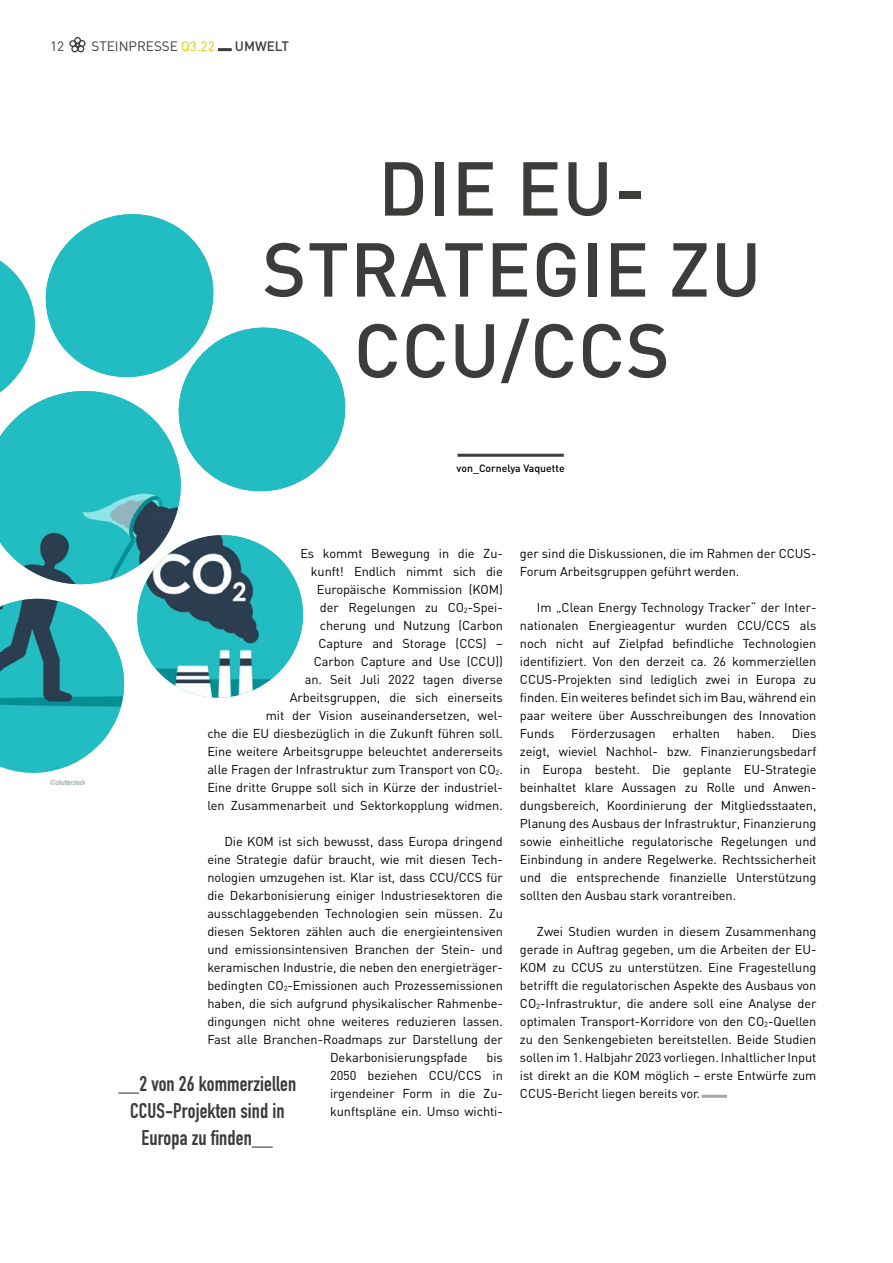
<style>
.page{position:relative;width:893px;height:1263px;background:#fff}
.page>*{position:absolute;margin:0;border:0;box-sizing:border-box;transform-origin:0 0}
.HEADLINE_1{font:500 75px/81px "DIN";letter-spacing:.01em;color:#3c3c3b;text-align:center}
.Bildtext{font:21px/27px "DIN Engschrift";letter-spacing:.005em;color:#3c3c3b;text-align:center}
.t1{font:13.5px "DIN";color:#3c3c3b}
.t2{font:500 13.5px "DIN";color:#3c3c3b}
.Fließtext_NEU{font:12.75px/18px "DIN";letter-spacing:-.005em;color:#000}
.Fließtext_NEU-2{font:500 10.5px "DIN";color:#000}
.Bildtext-2{font:7.5px "DIN Engschrift";letter-spacing:.005em;color:#9cabb2}
.s1{color:#e3c50e}
</style>
<div class="page">
<hr style="left:218px;top:48px;width:14px;height:3px;background:#3c3c3b">
<hr style="left:457px;top:454px;width:107px;height:3px;background:#3c3c3b">
<hr style="left:702px;top:1095px;width:25px;height:3px;background:#9cabb2">
<svg style="left:69px;top:37px;width:17px;height:15px"></svg>
<svg style="left:0;top:214px;width:346px;height:559px;fill:#25bdc3"></svg>
<p class="t1" style="left:50px;top:38px;width:16px">12</p>
<p class="t1" style="left:91px;top:38px;width:125px">STEINPRESSE <span class="s1">Q3.22</span></p>
<p class="t2" style="left:235px;top:38px;width:56px">UMWELT</p>
<p class="HEADLINE_1" style="left:262px;top:146px;width:501px">DIE EU-<br>STRATEGIE ZU<br>CCU/CCS</p>
<p class="Bildtext-2" style="left:50px;top:777px;width:37px">©shutterstock</p>
<p class="Fließtext_NEU-2" style="left:457px;top:461px;width:110px">von_Cornelya Vaquette</p>
<p class="Fließtext_NEU" style="left:207px;top:544px;width:297px;text-align:right">Es kommt Bewegung in die Zu-<br>kunft! Endlich nimmt sich die<br>Europäische Kommission (KOM)<br>der Regelungen zu CO<sub>2</sub>-Spei-<br>cherung und Nutzung (Carbon<br>Capture and Storage (CCS) –<br>Carbon Capture and Use (CCU))<br>an. Seit Juli 2022 tagen diverse<br>Arbeitsgruppen, die sich einerseits<br>mit der Vision auseinandersetzen, wel-<br>che die EU diesbezüglich in die Zukunft führen soll.<br>Eine weitere Arbeitsgruppe beleuchtet andererseits alle Fragen der Infrastruktur zum Transport von CO<sub>2</sub>.<br>Eine dritte Gruppe soll sich in Kürze der industriel&shy;len Zusammenarbeit und Sektorkopplung widmen.</p>
<p class="Fließtext_NEU" style="left:224px;top:832px;width:280px">Die KOM ist sich bewusst, dass Europa dringend</p>
<p class="Fließtext_NEU" style="left:207px;top:850px;width:297px">eine Strategie dafür braucht, wie mit diesen Tech-</p>
<p class="Fließtext_NEU" style="left:207px;top:868px;width:297px">nologien umzugehen ist. Klar ist, dass CCU/CCS für</p>
<p class="Fließtext_NEU" style="left:207px;top:886px;width:297px">die Dekarbonisierung einiger Industriesektoren die</p>
<p class="Fließtext_NEU" style="left:207px;top:904px;width:297px">ausschlaggebenden Technologien sein müssen. Zu</p>
<p class="Fließtext_NEU" style="left:207px;top:922px;width:297px">diesen Sektoren zählen auch die energieintensiven</p>
<p class="Fließtext_NEU" style="left:207px;top:940px;width:297px">und emissionsintensiven Branchen der Stein- und</p>
<p class="Fließtext_NEU" style="left:207px;top:958px;width:297px">keramischen Industrie, die neben den energieträger-</p>
<p class="Fließtext_NEU" style="left:207px;top:976px;width:297px">bedingten CO<sub>2</sub>-Emissionen auch Prozessemissionen</p>
<p class="Fließtext_NEU" style="left:207px;top:994px;width:297px">haben, die sich aufgrund physikalischer Rahmenbe-</p>
<p class="Fließtext_NEU" style="left:207px;top:1012px;width:297px">dingungen nicht ohne weiteres reduzieren lassen.</p>
<p class="Fließtext_NEU" style="left:207px;top:1030px;width:297px">Fast alle Branchen-Roadmaps zur Darstellung der</p>
<p class="Fließtext_NEU" style="left:330px;top:1048px;width:139px">Dekarbonisierungspfade</p>
<p class="Fließtext_NEU" style="left:330px;top:1048px;width:174px;text-align:justify;text-indent:156px">bis 2050 beziehen CCU/CCS in irgendeiner Form in die Zu&shy;kunftspläne ein. Umso wichti-</p>
<p class="Bildtext" style="left:118px;top:1070px;width:179px">__2 von 26 kommerziellen<br>CCUS-Projekten sind in<br>Europa zu finden__</p>
<p class="Fließtext_NEU" style="left:520px;top:544px;width:298px">ger sind die Diskussionen, die im Rahmen der CCUS-<br>Forum Arbeitsgruppen geführt werden.</p>
<p class="Fließtext_NEU" style="left:520px;top:598px;width:298px;text-indent:17px">Im „Clean Energy Technology Tracker“ der Inter&shy;nationalen Energieagentur wurden CCU/CCS als noch nicht auf Zielpfad befindliche Technologien identifiziert. Von den derzeit ca. 26 kommerziellen CCUS-Projekten sind lediglich zwei in Europa zu finden. Ein weiteres befindet sich im Bau, während ein paar weitere über Ausschreibungen des Innovation Funds</p>
<p class="Fließtext_NEU" style="left:520px;top:724px;width:298px;text-indent:272px">Dies zeigt, wieviel Nachhol- bzw. Finanzierungsbedarf in Europa besteht. Die geplante EU-Strategie beinhaltet klare Aussagen zu Rolle und Anwen&shy;dungsbereich, Koordinierung der Mitgliedsstaaten, Planung des Ausbaus der Infrastruktur, Finanzierung sowie einheitliche regulatorische Regelungen und Einbindung in andere Regelwerke. Rechtssicherheit und die entsprechende finanzielle Unterstützung sollten den Ausbau stark vorantreiben.</p>
<p class="Fließtext_NEU" style="left:520px;top:922px;width:298px;text-align:justify;text-indent:17px">Zwei Studien wurden in diesem Zusammenhang gerade in Auftrag gegeben, um die Arbeiten der EU-KOM zu CCUS zu unterstützen. Eine Fragestellung betrifft die regulatorischen Aspekte des Ausbaus von CO<sub>2</sub>-Infrastruktur, die andere soll eine Analyse der optimalen Transport-Korridore von den CO<sub>2</sub>-Quellen zu den Senkengebieten bereitstellen. Beide Studien sollen im 1. Halbjahr 2023 vorliegen. Inhaltlicher Input ist direkt an die KOM möglich – erste Entwürfe zum CCUS-Bericht liegen bereits vor.</p>
<p class="Fließtext_NEU" style="left:571px;top:724px;width:86px">Förderzusagen</p>
<p class="Fließtext_NEU" style="left:673px;top:724px;width:49px">erhalten</p>
<p class="Fließtext_NEU" style="left:737px;top:724px;width:39px">haben.</p>
</div>
